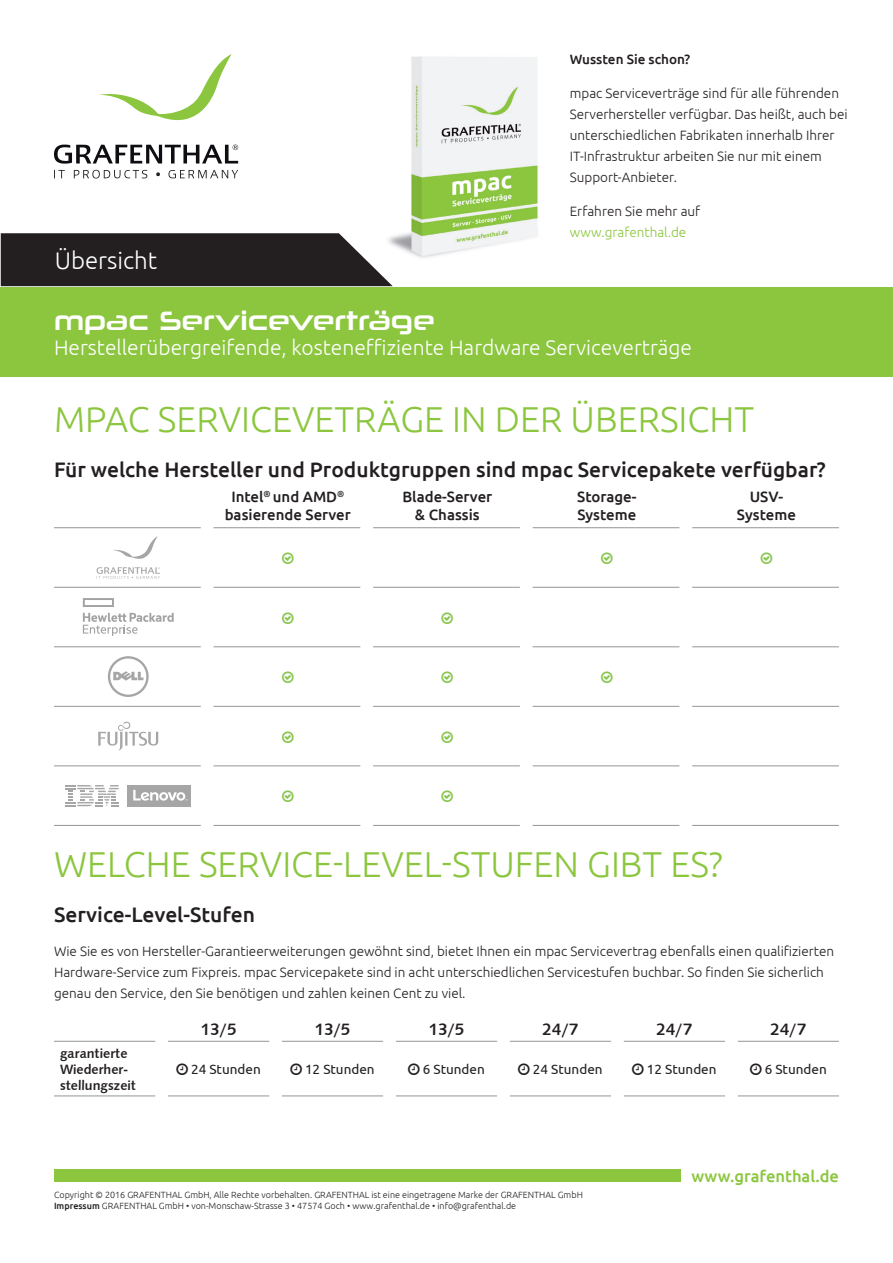
<style>
.page{position:relative;width:893px;height:1263px;background:#fff}
.page>*{position:absolute;margin:0;border:0;box-sizing:border-box;transform-origin:0 0}
.t1{font:300 36px "Ubuntu";color:#8bc63e}
.t2{font:27px "Neuropolitical Rg";color:#fff}
.t3{font:300 24px "Ubuntu";color:#fff}
.t4{font:500 21px "Ubuntu";color:#231f20}
.t5{font:300 21px "Ubuntu";color:#fff}
.t6{font:16.5px "Humanist 531 BT Bold A";color:#231f20}
.t7{font:500 16.5px "Ubuntu";color:#8bc63e}
.t8{font:500 15px/18px "Ubuntu";color:#231f20;text-align:center}
.t9{font:300 13.5px/21px "Ubuntu";color:#231f20}
.t10{font:13.5px "Ubuntu";color:#231f20}
.t11{font:13.5px/16.2px "Humanist 531 BT Bold A";color:#231f20}
.t12{font:300 13.5px "Ubuntu";color:#8bc63e}
.t13{font:500 13.5px "Ubuntu";color:#231f20}
.t14{font:300 9px/10.8px "Ubuntu";color:#231f20}
.s1{font-weight:500}
</style>
<div class="page">
<img style="left:328px;top:56px;width:210px;height:231px">
<div style="left:1px;top:287px;width:892px;height:89px;background:#8bc63e"></div>
<svg style="left:1px;top:233px;width:392px;height:53px;background:#332f30"></svg>
<svg style="left:99px;top:54px;width:133px;height:67px"></svg>
<svg style="left:54px;top:170px;width:184px;height:8px"></svg>
<svg style="left:54px;top:145px;width:184px;height:19px"></svg>
<div style="left:54px;top:1169px;width:626px;height:13px;background:#8bc63e"></div>
<hr style="left:214px;top:527px;width:146px;height:1px;background:#939598">
<hr style="left:214px;top:587px;width:146px;height:1px;background:#939598">
<hr style="left:214px;top:646px;width:146px;height:1px;background:#939598">
<hr style="left:214px;top:706px;width:146px;height:1px;background:#939598">
<hr style="left:214px;top:766px;width:146px;height:1px;background:#939598">
<hr style="left:214px;top:825px;width:146px;height:1px;background:#939598">
<hr style="left:373px;top:527px;width:147px;height:1px;background:#939598">
<hr style="left:533px;top:527px;width:146px;height:1px;background:#939598">
<hr style="left:692px;top:527px;width:147px;height:1px;background:#939598">
<hr style="left:373px;top:587px;width:147px;height:1px;background:#939598">
<hr style="left:533px;top:587px;width:146px;height:1px;background:#939598">
<hr style="left:692px;top:587px;width:147px;height:1px;background:#939598">
<hr style="left:373px;top:646px;width:147px;height:1px;background:#939598">
<hr style="left:533px;top:646px;width:146px;height:1px;background:#939598">
<hr style="left:692px;top:646px;width:147px;height:1px;background:#939598">
<hr style="left:373px;top:706px;width:147px;height:1px;background:#939598">
<hr style="left:533px;top:706px;width:146px;height:1px;background:#939598">
<hr style="left:692px;top:706px;width:147px;height:1px;background:#939598">
<hr style="left:373px;top:766px;width:147px;height:1px;background:#939598">
<hr style="left:533px;top:766px;width:146px;height:1px;background:#939598">
<hr style="left:692px;top:766px;width:147px;height:1px;background:#939598">
<hr style="left:373px;top:825px;width:147px;height:1px;background:#939598">
<hr style="left:533px;top:825px;width:146px;height:1px;background:#939598">
<hr style="left:692px;top:825px;width:147px;height:1px;background:#939598">
<hr style="left:54px;top:527px;width:147px;height:1px;background:#939598">
<hr style="left:54px;top:587px;width:147px;height:1px;background:#939598">
<hr style="left:54px;top:646px;width:147px;height:1px;background:#939598">
<hr style="left:54px;top:706px;width:147px;height:1px;background:#939598">
<hr style="left:54px;top:766px;width:147px;height:1px;background:#939598">
<hr style="left:54px;top:825px;width:147px;height:1px;background:#939598">
<svg style="left:113px;top:536px;width:45px;height:23px"></svg>
<svg style="left:97px;top:567px;width:63px;height:12px"></svg>
<svg style="left:83px;top:598px;width:31px;height:9px"></svg>
<svg style="left:83px;top:613px;width:91px;height:23px"></svg>
<svg style="left:108px;top:656px;width:41px;height:41px"></svg>
<svg style="left:98px;top:722px;width:61px;height:28px"></svg>
<div style="left:127px;top:785px;width:64px;height:21px;background:#a7a6a6"></div>
<svg style="left:133px;top:790px;width:55px;height:11px"></svg>
<svg style="left:66px;top:785px;width:53px;height:21px"></svg>
<hr style="left:168px;top:1041px;width:101px;height:1px;background:#939598">
<hr style="left:168px;top:1096px;width:101px;height:1px;background:#939598">
<hr style="left:282px;top:1041px;width:101px;height:1px;background:#939598">
<hr style="left:396px;top:1041px;width:101px;height:1px;background:#939598">
<hr style="left:510px;top:1041px;width:101px;height:1px;background:#939598">
<hr style="left:624px;top:1041px;width:101px;height:1px;background:#939598">
<hr style="left:738px;top:1041px;width:101px;height:1px;background:#939598">
<hr style="left:282px;top:1096px;width:101px;height:1px;background:#939598">
<hr style="left:396px;top:1096px;width:101px;height:1px;background:#939598">
<hr style="left:510px;top:1096px;width:101px;height:1px;background:#939598">
<hr style="left:624px;top:1096px;width:101px;height:1px;background:#939598">
<hr style="left:738px;top:1096px;width:101px;height:1px;background:#939598">
<hr style="left:54px;top:1041px;width:101px;height:1px;background:#939598">
<hr style="left:54px;top:1096px;width:101px;height:1px;background:#939598">
<h3 class="t3" style="left:55px;top:246px;width:104px">Übersicht</h3>
<p class="t13" style="left:570px;top:51px;width:122px">Wussten Sie schon?</p>
<p class="t9" style="left:570px;top:83px;width:279px">mpac Serviceverträge sind für alle führenden Serverhersteller verfügbar. Das heißt, auch bei unterschiedlichen Fabrikaten innerhalb Ihrer IT-Infrastruktur arbeiten Sie nur mit einem Support-Anbieter.</p>
<p class="t9" style="left:570px;top:200px;width:132px">Erfahren Sie mehr auf</p>
<p class="t12" style="left:570px;top:224px;width:118px">www.grafenthal.de</p>
<h2 class="t2" style="left:54px;top:303px;width:382px">mpac Serviceverträge</h2>
<h3 class="t5" style="left:54px;top:335px;width:640px">Herstellerübergreifende, kosteneffiziente Hardware Serviceverträge</h3>
<h1 class="t1" style="left:54px;top:397px;width:702px">MPAC SERVICEVETRÄGE IN DER ÜBERSICHT</h1>
<h3 class="t4" style="left:54px;top:456px;width:773px">Für welche Hersteller und Produktgruppen sind mpac Servicepakete verfügbar?</h3>
<p class="t8" style="left:225px;top:487px;width:128px">Intel<sup>®</sup> und AMD<sup>® </sup>basierende Server</p>
<p class="t8" style="left:402px;top:487px;width:91px">Blade-Server &amp; Chassis</p>
<p class="t8" style="left:577px;top:487px;width:61px;text-align:left">Storage-<br>Systeme</p>
<p class="t8" style="left:737px;top:487px;width:60px">USV-<br>Systeme</p>
<h1 class="t1" style="left:54px;top:843px;width:670px">WELCHE SERVICE-LEVEL-STUFEN GIBT ES?</h1>
<h3 class="t4" style="left:54px;top:901px;width:202px">Service-Level-Stufen</h3>
<p class="t9" style="left:54px;top:940px;width:782px">Wie Sie es von Hersteller-Garantieerweiterungen gewöhnt sind, bietet Ihnen ein mpac Servicevertrag ebenfalls einen qualifizierten<br>Hardware-Service zum Fixpreis. mpac Servicepakete sind in acht unterschiedlichen Servicestufen buchbar. So finden Sie sicherlich genau den Service, den Sie benötigen und zahlen keinen Cent zu viel.</p>
<p class="t6" style="left:200px;top:1019px;width:38px">13/5</p>
<p class="t6" style="left:314px;top:1019px;width:38px">13/5</p>
<p class="t6" style="left:428px;top:1019px;width:38px">13/5</p>
<p class="t6" style="left:542px;top:1019px;width:38px">24/7</p>
<p class="t6" style="left:656px;top:1019px;width:38px">24/7</p>
<p class="t6" style="left:770px;top:1019px;width:38px">24/7</p>
<p class="t11" style="left:60px;top:1044px;width:78px">garantierte<br>Wiederher&shy;stellungszeit</p>
<p class="t10" style="left:191px;top:1061px;width:71px">24 Stunden</p>
<p class="t10" style="left:305px;top:1061px;width:71px">12 Stunden</p>
<p class="t10" style="left:423px;top:1061px;width:64px">6 Stunden</p>
<p class="t10" style="left:533px;top:1061px;width:71px">24 Stunden</p>
<p class="t10" style="left:647px;top:1061px;width:71px">12 Stunden</p>
<p class="t10" style="left:765px;top:1061px;width:64px">6 Stunden</p>
<p class="t14" style="left:54px;top:1189px;width:530px">Copyright © 2016 GRAFENTHAL GmbH, Alle Rechte vorbehalten. GRAFENTHAL ist eine eingetragene Marke der GRAFENTHAL GmbH<br><span class="s1">Impressum</span> GRAFENTHAL GmbH • von-Monschaw-Strasse 3 • 47574 Goch • www.grafenthal.de • info@grafenthal.de</p>
<p class="t7" style="left:691px;top:1165px;width:149px">www.grafenthal.de</p>
</div>
